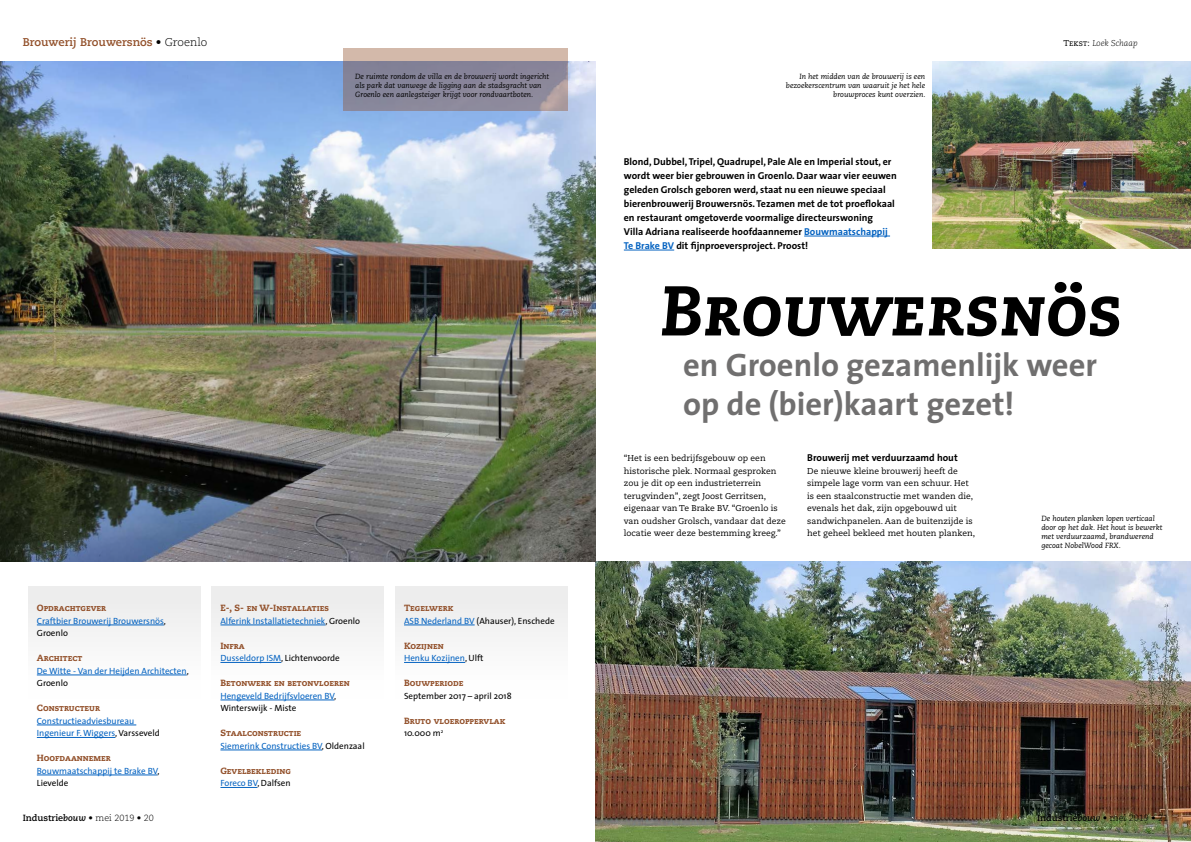
<style>
.page{position:relative;width:1191px;height:842px;background:#fff}
.page>*{position:absolute;margin:0;border:0;box-sizing:border-box;transform-origin:0 0}
.t1{font:70.2px "Caecilia Heavy Italic SC";color:#000}
.t2{font:700 32.6px/39px "The Sans";color:#706f6f}
.t3{font:700 11.3px "Caecilia";color:#92502a}
.t4{font:700 10px/14px "The Sans";color:#000}
.t5{font:9px/12.5px "The Sans";color:#0563c1}
.t6{font:9px "Caecilia Heavy SC";color:#92502a}
.t7{font:9px "The Sans";color:#000}
.t8{font:300 9px "Caecilia";color:#000}
.t9{font:8.5px/12.5px "Caecilia";color:#000}
.t10{font:italic 300 8.5px "Caecilia";color:#000}
.t11{font:italic 7.5px/9px "Caecilia";color:#000}
.s1{font-weight:300;color:#000}
.s2{font-family:"Caecilia Roman SC";font-weight:400;font-style:normal}
.s3{color:#000}
.s4{color:#0563c1}
.s5{font-weight:700}
.s6{font-weight:700;font-style:italic}
</style>
<div class="page">
<img style="left:595px;top:561px;width:596px;height:281px">
<img style="left:0;top:61px;width:595px;height:500px">
<div style="left:28px;top:586px;width:172px;height:113px;background:#f5f5f5"></div>
<div style="left:212px;top:586px;width:172px;height:113px;background:#f6f6f6"></div>
<div style="left:395px;top:586px;width:172px;height:113px;background:#f6f6f6"></div>
<hr style="left:37px;top:625px;width:127px;height:1px;background:#0563c1">
<hr style="left:37px;top:675px;width:150px;height:1px;background:#0563c1">
<hr style="left:37px;top:725px;width:99px;height:1px;background:#0563c1">
<hr style="left:37px;top:737px;width:78px;height:1px;background:#0563c1">
<hr style="left:37px;top:775px;width:120px;height:1px;background:#0563c1">
<hr style="left:220px;top:625px;width:105px;height:1px;background:#0563c1">
<hr style="left:220px;top:662px;width:61px;height:1px;background:#0563c1">
<hr style="left:220px;top:700px;width:114px;height:1px;background:#0563c1">
<hr style="left:220px;top:750px;width:102px;height:1px;background:#0563c1">
<hr style="left:220px;top:787px;width:37px;height:1px;background:#0563c1">
<hr style="left:404px;top:625px;width:70px;height:1px;background:#0563c1">
<hr style="left:404px;top:662px;width:61px;height:1px;background:#0563c1">
<svg style="left:343px;top:48px;width:224px;height:63px;background:#99919d"></svg>
<img style="left:933px;top:61px;width:258px;height:187px">
<hr style="left:804px;top:236px;width:86px;height:1px;background:#0563c1">
<hr style="left:624px;top:250px;width:50px;height:1px;background:#0563c1">
<h3 class="t3" style="left:23px;top:35px;width:186px">Brouwerij Brouwersnös <span class="s1">• Groenlo</span></h3>
<p class="t11" style="left:355px;top:72px;width:195px">De ruimte rondom de villa en de brouwerij wordt ingericht als park dat vanwege de ligging aan de stadsgracht van<br>Groenlo een aanlegsteiger krijgt voor rondvaartboten.</p>
<p class="t11" style="left:786px;top:72px;width:141px;text-align:right">In het midden van de brouwerij is een bezoekerscentrum van waaruit je het hele brouwproces kunt overzien.</p>
<p class="t10" style="left:1063px;top:38px;width:76px"><span class="s2">Tekst:</span> Loek Schaap</p>
<p class="t6" style="left:37px;top:602px;width:71px">Opdrachtgever</p>
<p class="t5" style="left:37px;top:614px;width:130px">Craftbier Brouwerij Brouwersnös<span class="s3">,<br>Groenlo</span></p>
<p class="t6" style="left:37px;top:652px;width:47px">Architect</p>
<p class="t5" style="left:37px;top:664px;width:153px">De Witte - Van der Heijden Architecten<span class="s3">,<br>Groenlo</span></p>
<p class="t6" style="left:37px;top:702px;width:65px">Constructeur</p>
<p class="t5" style="left:37px;top:714px;width:124px">Constructieadviesbureau<br>Ingenieur F. Wiggers<span class="s3">, Varsseveld</span></p>
<p class="t6" style="left:37px;top:752px;width:76px">Hoofdaannemer</p>
<p class="t5" style="left:37px;top:764px;width:124px">Bouwmaatschappij te Brake BV<span class="s3">,<br>Lievelde</span></p>
<p class="t6" style="left:220px;top:602px;width:110px">E-, S- en W-Installaties</p>
<p class="t5" style="left:220px;top:614px;width:141px">Alferink Installatietechniek<span class="s3">, Groenlo</span></p>
<p class="t6" style="left:220px;top:640px;width:26px">Infra</p>
<p class="t7" style="left:220px;top:650px;width:121px"><span class="s4">Dusseldorp ISM</span>, Lichtenvoorde</p>
<p class="t6" style="left:220px;top:677px;width:131px">Betonwerk en betonvloeren</p>
<p class="t5" style="left:220px;top:689px;width:117px">Hengeveld Bedrijfsvloeren BV<span class="s3">,<br>Winterswijk - Miste</span></p>
<p class="t6" style="left:220px;top:727px;width:82px">Staalconstructie</p>
<p class="t5" style="left:220px;top:739px;width:146px">Siemerink Constructies BV<span class="s3">, Oldenzaal</span></p>
<p class="t6" style="left:220px;top:765px;width:72px">Gevelbekleding</p>
<p class="t5" style="left:220px;top:776px;width:72px">Foreco BV<span class="s3">, Dalfsen</span></p>
<p class="t6" style="left:404px;top:602px;width:51px">Tegelwerk</p>
<p class="t7" style="left:404px;top:613px;width:152px"><span class="s4">ASB Nederland BV</span> (Ahauser), Enschede</p>
<p class="t6" style="left:404px;top:640px;width:41px">Kozijnen</p>
<p class="t5" style="left:404px;top:651px;width:81px">Henku Kozijnen<span class="s3">, Ulft</span></p>
<p class="t6" style="left:404px;top:677px;width:61px">Bouwperiode</p>
<p class="t7" style="left:404px;top:688px;width:109px">September 2017 – april 2018</p>
<p class="t6" style="left:404px;top:715px;width:103px">Bruto vloeroppervlak</p>
<p class="t7" style="left:404px;top:725px;width:41px">10.000 m<sup>2</sup></p>
<p class="t4" style="left:624px;top:154px;width:274px">Blond, Dubbel, Tripel, Quadrupel, Pale Ale en Imperial stout, er wordt weer bier gebrouwen in Groenlo. Daar waar vier eeuwen geleden Grolsch geboren werd, staat nu een nieuwe speciaal bierenbrouwerij Brouwersnös. Tezamen met de tot proeflokaal en restaurant omgetoverde voormalige directeurswoning<br>Villa Adriana realiseerde hoofdaannemer <span class="s4">Bouwmaatschappij Te Brake BV</span> dit fijnproeversproject. Proost!</p>
<h1 class="t1" style="left:660px;top:269px;width:464px">Brouwersnös</h1>
<h2 class="t2" style="left:683px;top:345px;width:415px">en Groenlo gezamenlijk weer op de (bier)kaart gezet!</h2>
<p class="t9" style="left:624px;top:452px;width:163px">“Het is een bedrijfsgebouw op een historische plek. Normaal gesproken zou je dit op een industrieterrein terugvinden”, zegt Joost Gerritsen, eigenaar van Te Brake BV. “Groenlo is van oudsher Grolsch, vandaar dat deze locatie weer deze bestemming kreeg.”</p>
<p class="t4" style="left:807px;top:450px;width:152px">Brouwerij met verduurzaamd hout</p>
<p class="t9" style="left:807px;top:464px;width:169px">De nieuwe kleine brouwerij heeft de simpele lage vorm van een schuur. Het is een staalconstructie met wanden die, evenals het dak, zijn opgebouwd uit sandwichpanelen. Aan de buitenzijde is het geheel bekleed met houten planken,</p>
<p class="t11" style="left:1041px;top:514px;width:123px">De houten planken lopen verticaal door op het dak. Het hout is bewerkt met verduurzaamd, brandwerend gecoat NobelWood FRX.</p>
<p class="t8" style="left:23px;top:812px;width:133px"><span class="s5">Industrie</span><span class="s6">bouw</span> • mei 2019 • 20</p>
<p class="t8" style="left:1037px;top:812px;width:133px"><span class="s5">Industrie</span><span class="s6">bouw</span> • mei 2019 • 21</p>
</div>
